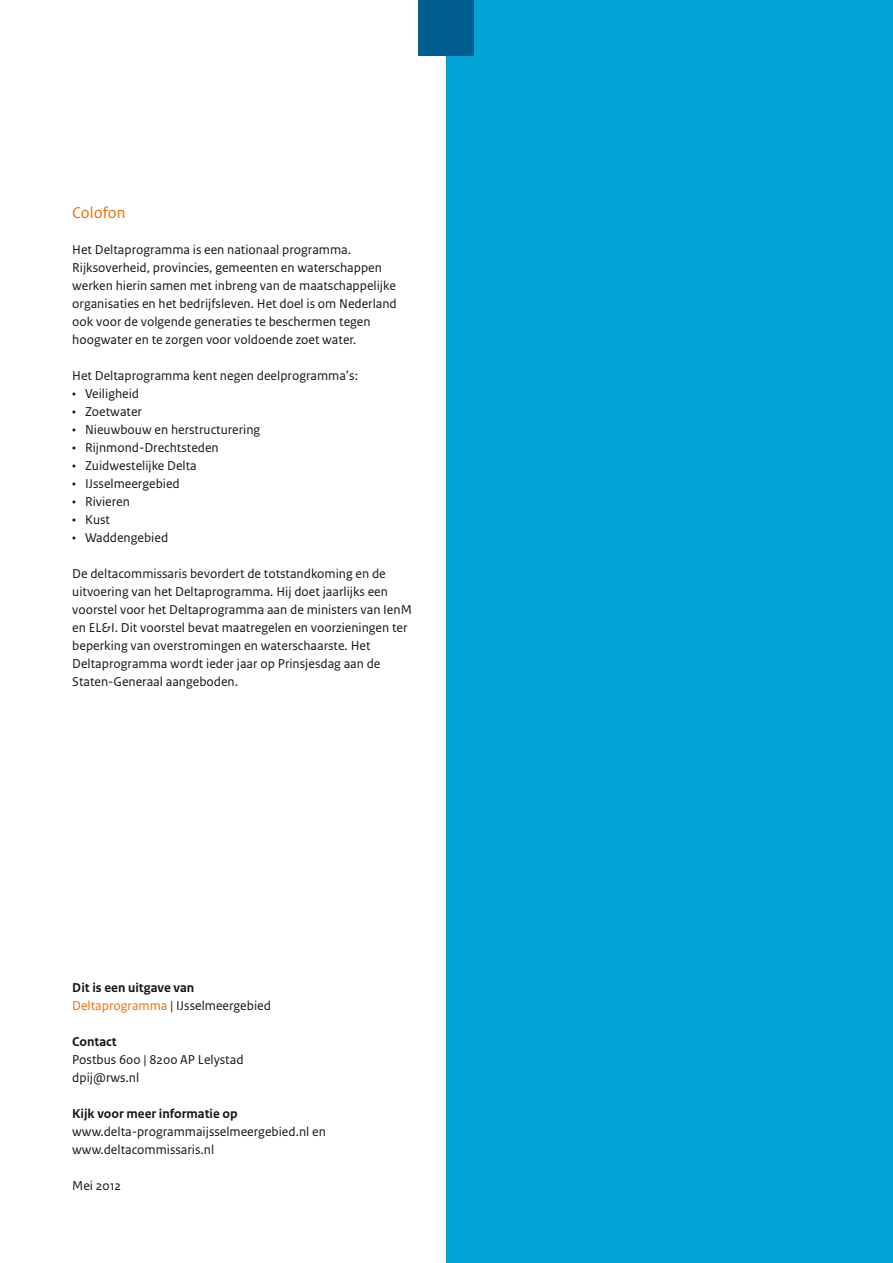
<style>
.page{position:relative;width:893px;height:1263px;background:#fff}
.page>*{position:absolute;margin:0;border:0;box-sizing:border-box;transform-origin:0 0}
.t1{font:16.5px "Rijksoverheid Sans Text";color:#ef6c00}
.t2{font:13.5px/18px "Rijksoverheid Sans Text";color:#131413}
.t3{font:700 13.5px/18px "Rijksoverheid Sans Text";color:#131413}
.s1{font-weight:400;color:#ef6c00}
.s2{font-weight:400}
</style>
<div class="page">
<div style="left:446px;top:0;width:447px;height:1263px;background:#00a3d3"></div>
<div style="left:419px;top:0;width:55px;height:55px;background:#005e91"></div>
<p class="t1" style="left:72px;top:203px;width:55px">Colofon</p>
<p class="t2" style="left:72px;top:241px;width:326px">Het Deltaprogramma is een nationaal programma.<br>Rijksoverheid, provincies, gemeenten en waterschappen werken hierin samen met inbreng van de maatschappelijke organisaties en het bedrijfsleven. Het doel is om Nederland ook voor de volgende generaties te beschermen tegen hoogwater en te zorgen voor voldoende zoet water.</p>
<p class="t2" style="left:72px;top:367px;width:287px">Het Deltaprogramma kent negen deelprogramma’s:</p>
<p class="t2" style="left:72px;top:385px;width:68px">• Veiligheid</p>
<p class="t2" style="left:72px;top:403px;width:71px">• Zoetwater</p>
<p class="t2" style="left:72px;top:421px;width:190px">• Nieuwbouw en herstructurering</p>
<p class="t2" style="left:72px;top:439px;width:148px">• Rijnmond-Drechtsteden</p>
<p class="t2" style="left:72px;top:457px;width:126px">• Zuidwestelijke Delta</p>
<p class="t2" style="left:72px;top:475px;width:109px">• IJsselmeergebied</p>
<p class="t2" style="left:72px;top:493px;width:59px">• Rivieren</p>
<p class="t2" style="left:72px;top:511px;width:39px">• Kust</p>
<p class="t2" style="left:72px;top:529px;width:97px">• Waddengebied</p>
<p class="t2" style="left:72px;top:565px;width:341px">De deltacommissaris bevordert de totstandkoming en de uitvoering van het Deltaprogramma. Hij doet jaarlijks een voorstel voor het Deltaprogramma aan de ministers van IenM en EL&amp;I. Dit voorstel bevat maatregelen en voorzieningen ter beperking van overstromingen en waterschaarste. Het Deltaprogramma wordt ieder jaar op Prinsjesdag aan de Staten-Generaal aangeboden.</p>
<p class="t3" style="left:72px;top:979px;width:200px">Dit is een uitgave van<br><span class="s1">Deltaprogramma</span> <span class="s2">| IJsselmeergebied</span></p>
<p class="t3" style="left:72px;top:1033px;width:46px">Contact</p>
<p class="t2" style="left:72px;top:1051px;width:173px">Postbus 600 | 8200 AP Lelystad dpij@rws.nl</p>
<p class="t3" style="left:72px;top:1105px;width:167px">Kijk voor meer informatie op</p>
<p class="t2" style="left:72px;top:1123px;width:255px">www.delta-programmaijsselmeergebied.nl en www.deltacommissaris.nl</p>
<p class="t2" style="left:72px;top:1177px;width:50px">Mei 2012</p>
</div>
